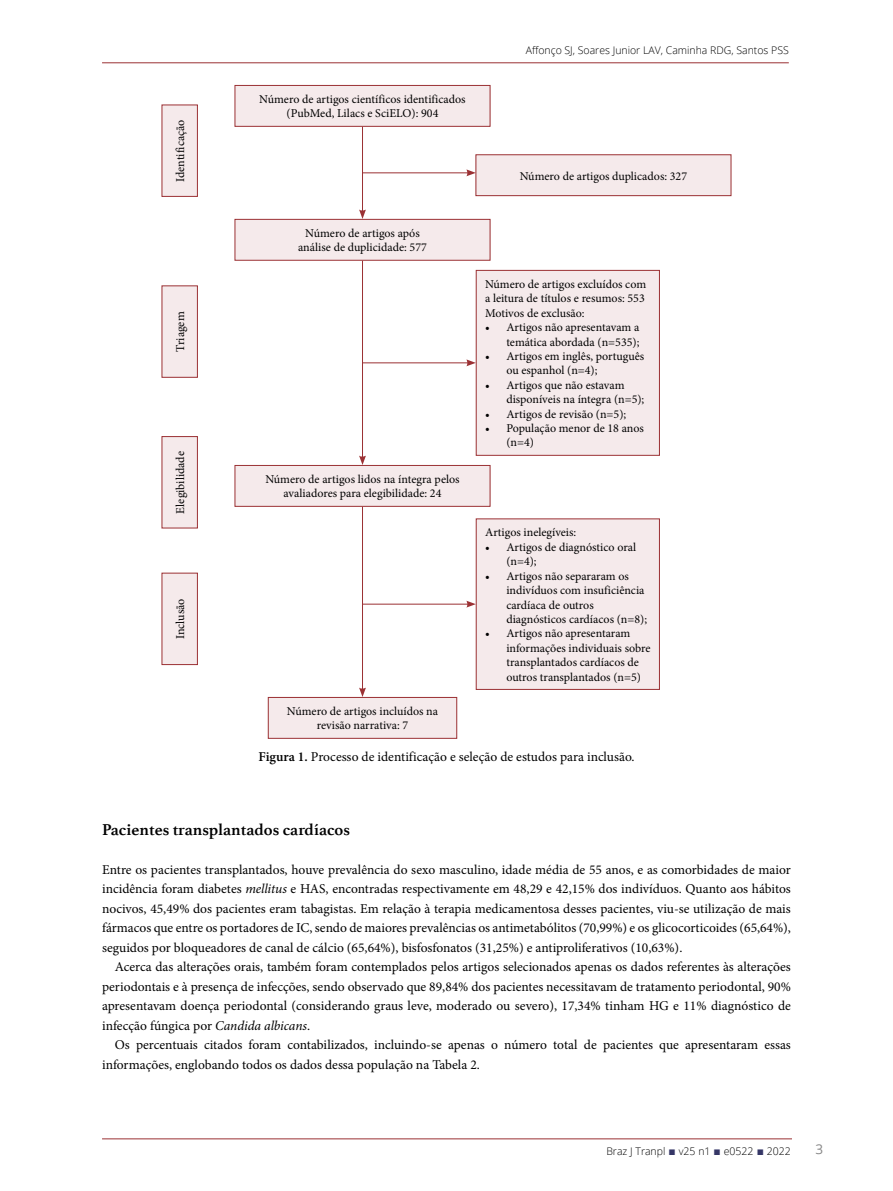
<style>
.page{position:relative;width:893px;height:1191px;background:#fff}
.page>*{position:absolute;margin:0;border:0;box-sizing:border-box;transform-origin:0 0}
.t1{font:700 16.5px "Athelas";color:#000}
.t2{font:13.5px/19.5px "Minion Pro";color:#000;text-align:justify}
.t3{font:13.5px "Open Sans";color:#878787}
.t4{font:12px/14.4px "Minion Pro";color:#000}
.t5{font:300 10.5px "Open Sans";color:#000}
.s1{font-weight:600}
.s2{font-style:italic}
.s3{font-family:"Times New Roman";font-weight:700;font-size:12px;color:#353666}
</style>
<div class="page">
<hr style="left:102px;top:62px;width:687px;height:1px;background:#9b3134">
<hr style="left:102px;top:1138px;width:690px;height:1px;background:#9b3134">
<div style="left:235px;top:85px;width:255px;height:41px;background:#f5eaeb"></div>
<div style="left:235px;top:85px;width:255px;height:42px;border:1px solid #9b3134"></div>
<div style="left:235px;top:219px;width:255px;height:41px;background:#f5eaeb"></div>
<div style="left:235px;top:219px;width:255px;height:42px;border:1px solid #9b3134"></div>
<div style="left:235px;top:465px;width:255px;height:41px;background:#f5eaeb"></div>
<div style="left:235px;top:465px;width:255px;height:42px;border:1px solid #9b3134"></div>
<div style="left:268px;top:697px;width:189px;height:41px;background:#f5eaeb"></div>
<div style="left:268px;top:697px;width:189px;height:41px;border:1px solid #9b3134"></div>
<div style="left:476px;top:270px;width:183px;height:185px;background:#f5eaeb"></div>
<div style="left:476px;top:270px;width:184px;height:186px;border:1px solid #9b3134"></div>
<div style="left:476px;top:519px;width:183px;height:170px;background:#f5eaeb"></div>
<div style="left:476px;top:518px;width:184px;height:172px;border:1px solid #9b3134"></div>
<div style="left:476px;top:155px;width:255px;height:41px;background:#f5eaeb"></div>
<div style="left:476px;top:154px;width:255px;height:42px;border:1px solid #9b3134"></div>
<div style="left:162px;top:105px;width:35px;height:91px;background:#f5eaeb"></div>
<div style="left:162px;top:105px;width:36px;height:92px;border:1px solid #9b3134"></div>
<div style="left:162px;top:286px;width:35px;height:91px;background:#f5eaeb"></div>
<div style="left:162px;top:285px;width:36px;height:93px;border:1px solid #9b3134"></div>
<div style="left:162px;top:436px;width:35px;height:92px;background:#f5eaeb"></div>
<div style="left:162px;top:436px;width:36px;height:92px;border:1px solid #9b3134"></div>
<div style="left:162px;top:573px;width:35px;height:91px;background:#f5eaeb"></div>
<div style="left:162px;top:573px;width:36px;height:92px;border:1px solid #9b3134"></div>
<hr style="left:362px;top:127px;width:1px;height:85px;background:#9b3134">
<svg style="left:359px;top:209px;width:7px;height:10px"></svg>
<hr style="left:362px;top:172px;width:107px;height:1px;background:#9b3134">
<svg style="left:466px;top:169px;width:10px;height:7px"></svg>
<hr style="left:362px;top:362px;width:107px;height:1px;background:#9b3134">
<svg style="left:466px;top:359px;width:10px;height:7px"></svg>
<hr style="left:362px;top:604px;width:107px;height:1px;background:#9b3134">
<svg style="left:466px;top:600px;width:10px;height:7px"></svg>
<hr style="left:362px;top:261px;width:1px;height:197px;background:#9b3134">
<svg style="left:359px;top:455px;width:7px;height:10px"></svg>
<hr style="left:362px;top:507px;width:1px;height:183px;background:#9b3134">
<svg style="left:359px;top:687px;width:7px;height:10px"></svg>
<p class="t4" style="left:173px;top:182px;width:64px;rotate:-90deg">Identificação</p>
<p class="t4" style="left:173px;top:351px;width:41px;rotate:-90deg">Triagem</p>
<p class="t4" style="left:173px;top:513px;width:64px;rotate:-90deg">Elegibilidade</p>
<p class="t4" style="left:173px;top:639px;width:42px;rotate:-90deg">Inclusão</p>
<p class="t4" style="left:259px;top:92px;width:208px;text-align:center">Número de artigos científicos identificados (PubMed, Lilacs e SciELO): 904</p>
<p class="t5" style="left:526px;top:43px;width:265px">Affonço SJ, Soares Junior LAV, Caminha RDG, Santos PSS</p>
<p class="t4" style="left:298px;top:226px;width:130px;text-align:center">Número de artigos após análise de duplicidade: 577</p>
<p class="t4" style="left:265px;top:472px;width:196px;text-align:center">Número de artigos lidos na íntegra pelos avaliadores para elegibilidade: 24</p>
<p class="t4" style="left:287px;top:704px;width:153px;text-align:center">Número de artigos incluídos na revisão narrativa: 7</p>
<p class="t4" style="left:520px;top:169px;width:169px">Número de artigos duplicados: 327</p>
<p class="t4" style="left:485px;top:277px;width:163px;text-align:justify">Número de artigos excluídos com a leitura de títulos e resumos: 553<br>Motivos de exclusão:</p>
<p class="t4" style="left:485px;top:320px;width:156px;text-align:right">• Artigos não apresentavam a temática abordada (n=535);</p>
<p class="t4" style="left:506px;top:349px;width:139px;text-indent:-21px">• Artigos em inglês, português ou espanhol (n=4);</p>
<p class="t4" style="left:506px;top:378px;width:139px;text-indent:-21px">• Artigos que não estavam disponíveis na íntegra (n=5);</p>
<p class="t4" style="left:485px;top:407px;width:143px">• Artigos de revisão (n=5);</p>
<p class="t4" style="left:506px;top:421px;width:139px;text-indent:-21px">• População menor de 18 anos (n=4)</p>
<p class="t4" style="left:485px;top:525px;width:93px">Artigos inelegíveis:</p>
<p class="t4" style="left:506px;top:540px;width:131px;text-indent:-21px">• Artigos de diagnóstico oral (n=4);</p>
<p class="t4" style="left:506px;top:569px;width:142px;text-indent:-21px">• Artigos não separaram os indivíduos com insuficiência cardíaca de outros diagnósticos cardíacos (n=8);</p>
<p class="t4" style="left:506px;top:626px;width:146px;text-indent:-21px">• Artigos não apresentaram informações individuais sobre transplantados cardíacos de outros transplantados (n=5)</p>
<p class="t2" style="left:258px;top:747px;width:378px"><span class="s1">Figura 1.</span> Processo de identificação e seleção de estudos para inclusão.</p>
<p class="t1" style="left:102px;top:816px;width:249px">Pacientes transplantados cardíacos</p>
<p class="t2" style="left:102px;top:860px;width:690px">Entre os pacientes transplantados, houve prevalência do sexo masculino, idade média de 55 anos, e as comorbidades de maior incidência foram diabetes <span class="s2">mellitus</span> e HAS, encontradas respectivamente em 48,29 e 42,15% dos indivíduos. Quanto aos hábitos nocivos, 45,49% dos pacientes eram tabagistas. Em relação à terapia medicamentosa desses pacientes, viu-se utilização de mais fármacos que entre os portadores de IC, sendo de maiores prevalências os antimetabólitos (70,99%) e os glicocorticoides (65,64%), seguidos por bloqueadores de canal de cálcio (65,64%), bisfosfonatos (31,25%) e antiproliferativos (10,63%).</p>
<p class="t2" style="left:102px;top:957px;width:690px;text-indent:13px">Acerca das alterações orais, também foram contemplados pelos artigos selecionados apenas os dados referentes às alterações periodontais e à presença de infecções, sendo observado que 89,84% dos pacientes necessitavam de tratamento periodontal, 90% apresentavam doença periodontal (considerando graus leve, moderado ou severo), 17,34% tinham HG e 11% diagnóstico de infecção fúngica por <span class="s2">Candida albicans</span>.</p>
<p class="t2" style="left:102px;top:1035px;width:690px;text-indent:13px">Os percentuais citados foram contabilizados, incluindo-se apenas o número total de pacientes que apresentaram essas informações, englobando todos os dados dessa população na Tabela 2.</p>
<p class="t5" style="left:606px;top:1144px;width:186px">Braz J Tranpl <span class="s3">■</span> v25 n1 <span class="s3">■</span> e0522 <span class="s3">■</span> 2022</p>
<p class="t3" style="left:816px;top:1139px;width:9px">3</p>
</div>
